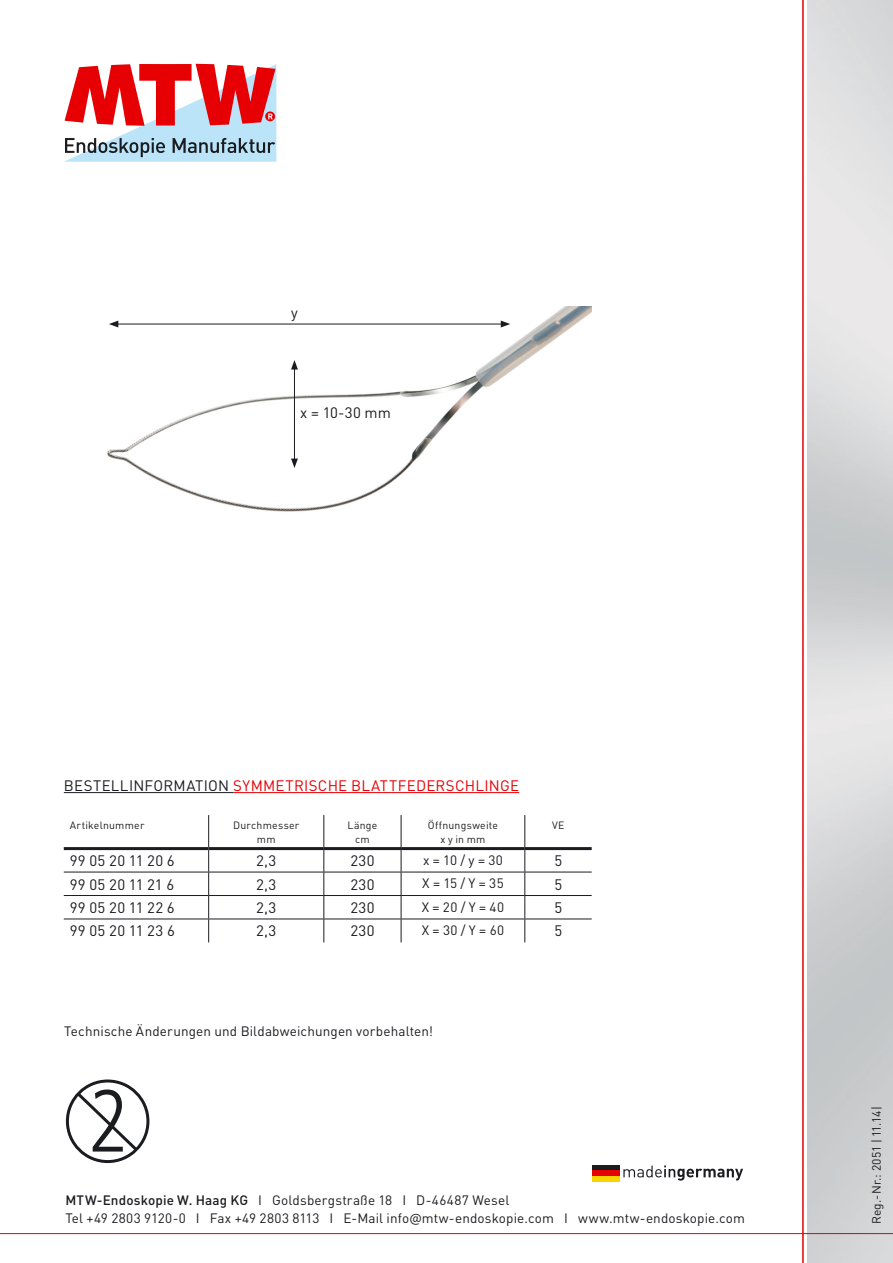
<style>
.page{position:relative;width:893px;height:1263px;background:#fff}
.page>*{position:absolute;margin:0;border:0;box-sizing:border-box;transform-origin:0 0}
.t1{font:15px "DINOT";letter-spacing:.02em;color:#1b1c20}
.t2{font:15px "DINOT";letter-spacing:.015em;color:#e60004}
.t3{font:13.5px "DINOT";letter-spacing:.01em;color:#1b1c20}
.t4{font:12px "DINOT";letter-spacing:.01em;color:#1b1c20}
.t5{font:10.5px "DINOT";letter-spacing:.02em;color:#1b1c20}
.s1{color:#1b1c20}
.s2{font-weight:500}
.s3{font-family:"Zwo OT";font-weight:300}
</style>
<div class="page">
<svg style="left:64px;top:64px;width:212px;height:98px"></svg>
<hr style="left:802px;top:0;width:2px;height:1263px;background:#e60004">
<hr style="left:0;top:1233px;width:893px;height:1px;background:#e60004">
<hr style="left:64px;top:792px;width:169px;height:1px;background:#1b1c20">
<hr style="left:233px;top:792px;width:286px;height:1px;background:#e60004">
<hr style="left:208px;top:815px;width:1px;height:32px;background:#1b1c20">
<hr style="left:323px;top:815px;width:1px;height:32px;background:#1b1c20">
<hr style="left:401px;top:815px;width:1px;height:32px;background:#1b1c20">
<hr style="left:524px;top:815px;width:1px;height:32px;background:#1b1c20">
<hr style="left:64px;top:872px;width:145px;height:1px;background:#1b1c20">
<hr style="left:209px;top:872px;width:115px;height:1px;background:#1b1c20">
<hr style="left:324px;top:872px;width:77px;height:1px;background:#1b1c20">
<hr style="left:401px;top:872px;width:124px;height:1px;background:#1b1c20">
<hr style="left:525px;top:872px;width:67px;height:1px;background:#1b1c20">
<hr style="left:64px;top:895px;width:145px;height:1px;background:#1b1c20">
<hr style="left:209px;top:895px;width:115px;height:1px;background:#1b1c20">
<hr style="left:324px;top:895px;width:77px;height:1px;background:#1b1c20">
<hr style="left:401px;top:895px;width:124px;height:1px;background:#1b1c20">
<hr style="left:525px;top:895px;width:67px;height:1px;background:#1b1c20">
<hr style="left:64px;top:918px;width:145px;height:1px;background:#1b1c20">
<hr style="left:209px;top:918px;width:115px;height:1px;background:#1b1c20">
<svg style="left:208px;top:850px;width:1px;height:92px"></svg>
<hr style="left:324px;top:918px;width:77px;height:1px;background:#1b1c20">
<svg style="left:323px;top:850px;width:1px;height:92px"></svg>
<hr style="left:401px;top:918px;width:124px;height:1px;background:#1b1c20">
<svg style="left:401px;top:850px;width:1px;height:92px"></svg>
<hr style="left:525px;top:918px;width:67px;height:1px;background:#1b1c20">
<svg style="left:524px;top:850px;width:1px;height:92px"></svg>
<hr style="left:64px;top:847px;width:145px;height:3px;background:#1b1c20">
<hr style="left:209px;top:847px;width:115px;height:3px;background:#1b1c20">
<hr style="left:324px;top:847px;width:77px;height:3px;background:#1b1c20">
<hr style="left:401px;top:847px;width:124px;height:3px;background:#1b1c20">
<hr style="left:525px;top:847px;width:67px;height:3px;background:#1b1c20">
<img style="left:107px;top:306px;width:484px;height:206px">
<hr style="left:294px;top:367px;width:1px;height:94px;background:#1b1c20">
<svg style="left:291px;top:360px;width:7px;height:9px"></svg>
<svg style="left:291px;top:459px;width:7px;height:9px"></svg>
<hr style="left:116px;top:324px;width:387px;height:1px;background:#1b1c20">
<svg style="left:109px;top:321px;width:9px;height:6px"></svg>
<svg style="left:501px;top:321px;width:9px;height:6px"></svg>
<svg style="left:67px;top:1081px;width:81px;height:80px"></svg>
<div style="left:66px;top:1079px;width:83px;height:84px;border:3px solid #1b1c20;border-radius:50%"></div>
<svg style="left:73px;top:1089px;width:67px;height:64px"></svg>
<div style="left:592px;top:1165px;width:28px;height:6px;background:#1b1c20"></div>
<div style="left:592px;top:1176px;width:28px;height:6px;background:#f9d300"></div>
<div style="left:592px;top:1171px;width:28px;height:5px;background:#e60004"></div>
<svg style="left:623px;top:1165px;width:120px;height:15px"></svg>
<p class="t1" style="left:291px;top:303px;width:8px">y</p>
<p class="t1" style="left:300px;top:403px;width:92px">x = 10-30 mm</p>
<p class="t2" style="left:64px;top:776px;width:457px"><span class="s1">BESTELLINFORMATION</span> SYMMETRISCHE BLATTFEDERSCHLINGE</p>
<p class="t5" style="left:70px;top:819px;width:76px">Artikelnummer</p>
<p class="t5" style="left:233px;top:819px;width:68px">Durchmesser</p>
<p class="t5" style="left:257px;top:832px;width:20px">mm</p>
<p class="t5" style="left:428px;top:819px;width:72px">Öffnungsweite</p>
<p class="t5" style="left:440px;top:832px;width:46px">x y in mm</p>
<p class="t5" style="left:347px;top:819px;width:31px">Länge</p>
<p class="t5" style="left:355px;top:832px;width:16px">cm</p>
<p class="t5" style="left:552px;top:819px;width:14px">VE</p>
<p class="t1" style="left:70px;top:851px;width:107px">99 05 20 11 20 6</p>
<p class="t1" style="left:256px;top:851px;width:22px">2,3</p>
<p class="t1" style="left:350px;top:851px;width:26px">230</p>
<p class="t3" style="left:423px;top:851px;width:81px">x = 10 / y = 30</p>
<p class="t1" style="left:554px;top:851px;width:9px">5</p>
<p class="t1" style="left:70px;top:875px;width:106px">99 05 20 11 21 6</p>
<p class="t1" style="left:256px;top:875px;width:22px">2,3</p>
<p class="t1" style="left:350px;top:875px;width:26px">230</p>
<p class="t3" style="left:422px;top:875px;width:83px">X = 15 / Y = 35</p>
<p class="t1" style="left:554px;top:875px;width:9px">5</p>
<p class="t1" style="left:70px;top:898px;width:107px">99 05 20 11 22 6</p>
<p class="t1" style="left:256px;top:898px;width:22px">2,3</p>
<p class="t1" style="left:350px;top:898px;width:26px">230</p>
<p class="t3" style="left:422px;top:898px;width:84px">X = 20 / Y = 40</p>
<p class="t1" style="left:554px;top:898px;width:9px">5</p>
<p class="t1" style="left:70px;top:922px;width:107px">99 05 20 11 23 6</p>
<p class="t1" style="left:256px;top:922px;width:22px">2,3</p>
<p class="t1" style="left:350px;top:922px;width:26px">230</p>
<p class="t3" style="left:422px;top:922px;width:84px">X = 30 / Y = 60</p>
<p class="t1" style="left:554px;top:922px;width:9px">5</p>
<p class="t3" style="left:64px;top:1023px;width:370px">Technische Änderungen und Bildabweichungen vorbehalten!</p>
<p class="t3" style="left:65px;top:1192px;width:446px"><span class="s2">MTW-Endoskopie W. Haag KG</span> I Goldsbergstraße 18 I D-46487 Wesel</p>
<p class="t3" style="left:65px;top:1210px;width:681px">Tel +49 2803 9120-0 I Fax +49 2803 8113 I E-Mail info<span class="s3">@</span>mtw-endoskopie.com I www.mtw-endoskopie.com</p>
<p class="t4" style="left:869px;top:1224px;width:120px;rotate:-90deg">Reg.-Nr.: 2051 |11.14|</p>
</div>
